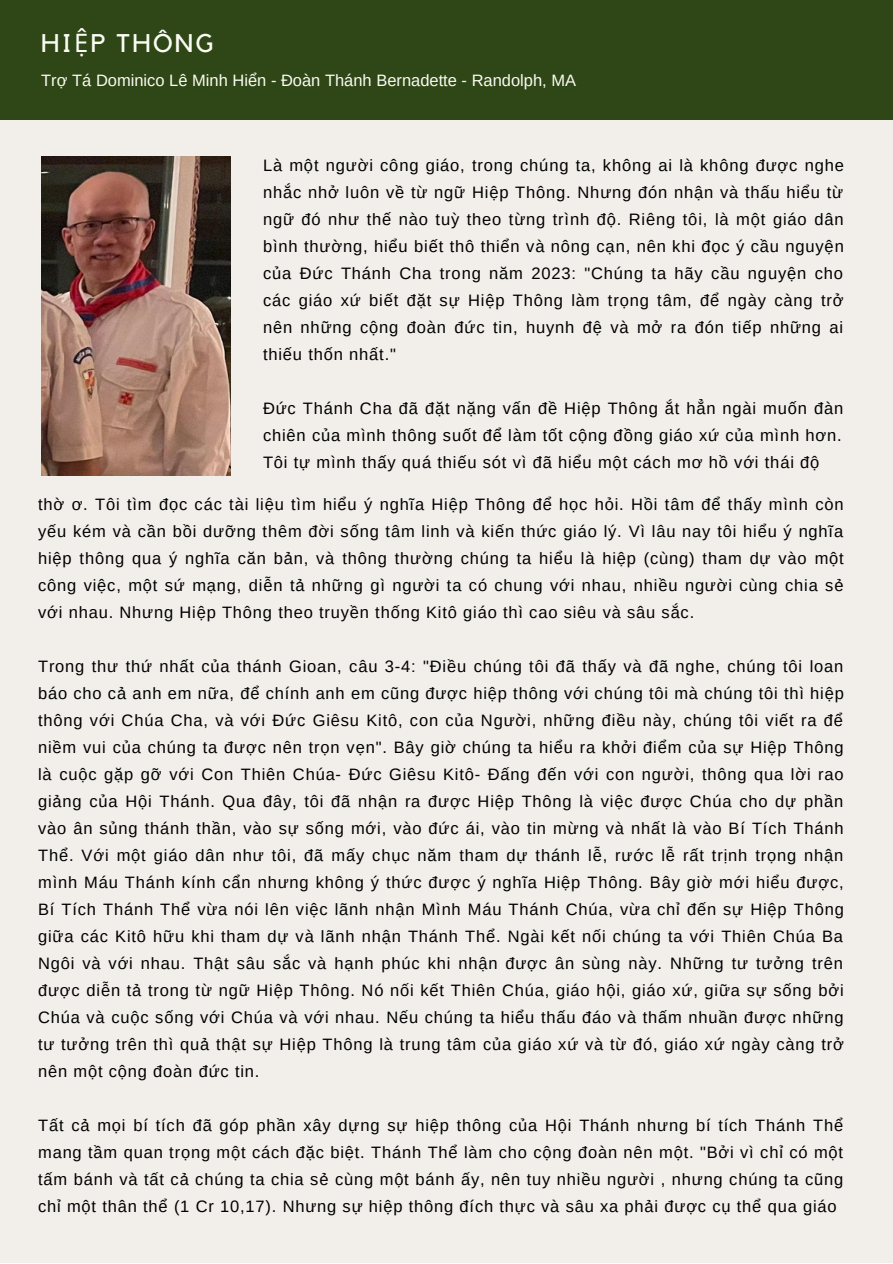
<style>
.page{position:relative;width:893px;height:1264px;background:#fff}
.page>*{position:absolute;margin:0;border:0;box-sizing:border-box;transform-origin:0 0}
.t1{font:25.5px "Kollektif";letter-spacing:.09em;color:#fafcf3}
.t2{font:16.5px/27px "Arimo";letter-spacing:.05em;color:#000;text-align:justify}
.t3{font:16.5px "Arimo";color:#fafcf3}
.s1{font-family:"Noto Sans"}
</style>
<div class="page">
<div style="left:0;top:0;width:892px;height:1262px;background:#f2efeb"></div>
<div style="left:0;top:0;width:892px;height:120px;background:#2f4616"></div>
<img style="left:41px;top:157px;width:189px;height:318px">
<h1 class="t1" style="left:41px;top:31px;width:174px">HI<span class="s1">Ệ</span>P THÔNG</h1>
<p class="t3" style="left:41px;top:71px;width:536px">Trợ Tá Dominico Lê Minh Hiển - Đoàn Thánh Bernadette - Randolph, MA</p>
<p class="t2" style="left:263px;top:152px;width:582px">Là một người công giáo, trong chúng ta, không ai là không được nghe nhắc nhở luôn về từ ngữ Hiệp Thông. Nhưng đón nhận và thấu hiểu từ ngữ đó như thế nào tuỳ theo từng trình độ. Riêng tôi, là một giáo dân bình thường, hiểu biết thô thiển và nông cạn, nên khi đọc ý cầu nguyện của Đức Thánh Cha trong năm 2023: "Chúng ta hãy cầu nguyện cho các giáo xứ biết đặt sự Hiệp Thông làm trọng tâm, để ngày càng trở nên những cộng đoàn đức tin, huynh đệ và mở ra đón tiếp những ai thiếu thốn nhất."</p>
<p class="t2" style="left:263px;top:395px;width:581px">Đức Thánh Cha đã đặt nặng vấn đề Hiệp Thông ắt hẳn ngài muốn đàn chiên của mình thông suốt để làm tốt cộng đồng giáo xứ của mình hơn.<br>Tôi tự mình thấy quá thiếu sót vì đã hiểu một cách mơ hồ với thái độ</p>
<p class="t2" style="left:38px;top:490px;width:807px">thờ ơ. Tôi tìm đọc các tài liệu tìm hiểu ý nghĩa Hiệp Thông để học hỏi. Hồi tâm để thấy mình còn yếu kém và cần bồi dưỡng thêm đời sống tâm linh và kiến thức giáo lý. Vì lâu nay tôi hiểu ý nghĩa hiệp thông qua ý nghĩa căn bản, và thông thường chúng ta hiểu là hiệp (cùng) tham dự vào một công việc, một sứ mạng, diễn tả những gì người ta có chung với nhau, nhiều người cùng chia sẻ với nhau. Nhưng Hiệp Thông theo truyền thống Kitô giáo thì cao siêu và sâu sắc.</p>
<p class="t2" style="left:38px;top:652px;width:807px">Trong thư thứ nhất của thánh Gioan, câu 3-4: "Điều chúng tôi đã thấy và đã nghe, chúng tôi loan báo cho cả anh em nữa, để chính anh em cũng được hiệp thông với chúng tôi mà chúng tôi thì hiệp thông với Chúa Cha, và với Đức Giêsu Kitô, con của Người, những điều này, chúng tôi viết ra để niềm vui của chúng ta được nên trọn vẹn". Bây giờ chúng ta hiểu ra khởi điểm của sự Hiệp Thông là cuộc gặp gỡ với Con Thiên Chúa- Đức Giêsu Kitô- Đấng đến với con người, thông qua lời rao giảng của Hội Thánh. Qua đây, tôi đã nhận ra được Hiệp Thông là việc được Chúa cho dự phần vào ân sủng thánh thần, vào sự sống mới, vào đức ái, vào tin mừng và nhất là vào Bí Tích Thánh Thể. Với một giáo dân như tôi, đã mấy chục năm tham dự thánh lễ, rước lễ rất trịnh trọng nhận mình Máu Thánh kính cẩn nhưng không ý thức được ý nghĩa Hiệp Thông. Bây giờ mới hiểu được, Bí Tích Thánh Thể vừa nói lên việc lãnh nhận Mình Máu Thánh Chúa, vừa chỉ đến sự Hiệp Thông giữa các Kitô hữu khi tham dự và lãnh nhận Thánh Thể. Ngài kết nối chúng ta với Thiên Chúa Ba Ngôi và với nhau. Thật sâu sắc và hạnh phúc khi nhận được ân sùng này. Những tư tưởng trên được diễn tả trong từ ngữ Hiệp Thông. Nó nối kết Thiên Chúa, giáo hội, giáo xứ, giữa sự sống bởi Chúa và cuộc sống với Chúa và với nhau. Nếu chúng ta hiểu thấu đáo và thấm nhuần được những tư tưởng trên thì quả thật sự Hiệp Thông là trung tâm của giáo xứ và từ đó, giáo xứ ngày càng trở nên một cộng đoàn đức tin.</p>
<p class="t2" style="left:38px;top:1111px;width:806px">Tất cả mọi bí tích đã góp phần xây dựng sự hiệp thông của Hội Thánh nhưng bí tích Thánh Thể mang tầm quan trọng một cách đặc biệt. Thánh Thể làm cho cộng đoàn nên một. "Bởi vì chỉ có một tấm bánh và tất cả chúng ta chia sẻ cùng một bánh ấy, nên tuy nhiều người , nhưng chúng ta cũng chỉ một thân thể (1 Cr 10,17). Nhưng sự hiệp thông đích thực và sâu xa phải được cụ thể qua giáo</p>
</div>
